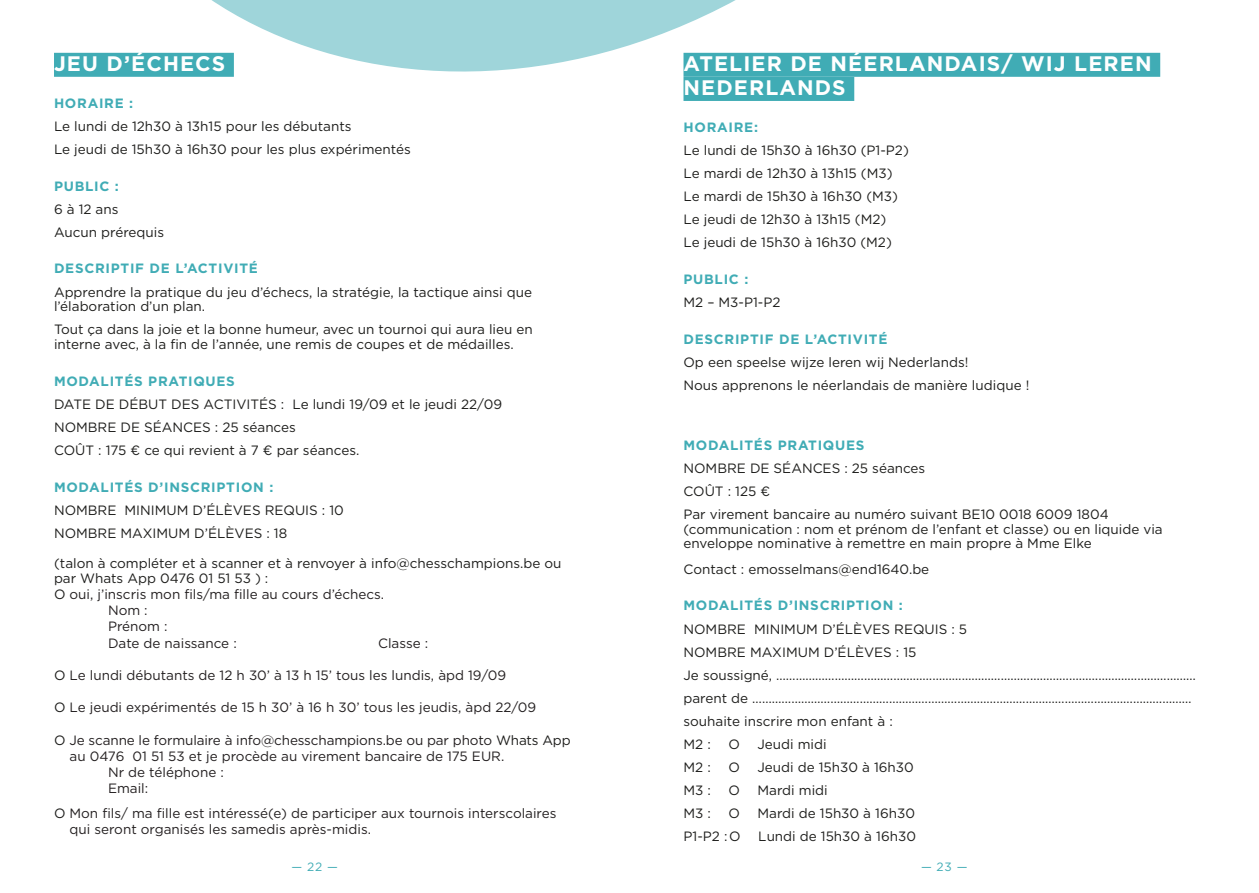
<style>
.page{position:relative;width:1259px;height:893px;background:#fff}
.page>*{position:absolute;margin:0;border:0;box-sizing:border-box;transform-origin:0 0}
.t1{font:700 21px/24.2px "Gotham";letter-spacing:.055em;color:#fff}
.t2{font:13.5px/23.1px "Gotham";color:#1d1d1b}
.t3{font:13.5px/16.2px "Gotham";color:#231f20}
.t4{font:700 13.5px "Gotham";letter-spacing:.055em;color:#40acb5}
.t5{font:12px "Gotham";color:#40acb5}
.s1{color:#1d1d1b}
</style>
<div class="page">
<div style="left:683px;top:53px;width:477px;height:24px;background:#40acb5"></div>
<svg style="left:54px;top:0;width:1096px;height:101px"></svg>
<h1 class="t1" style="left:54px;top:51px;width:173px">JEU D’ÉCHECS</h1>
<p class="t4" style="left:54px;top:94px;width:81px">HORAIRE :</p>
<p class="t2" style="left:54px;top:114px;width:358px">Le lundi de 12h30 à 13h15 pour les débutants<br>Le jeudi de 15h30 à 16h30 pour les plus expérimentés</p>
<p class="t4" style="left:54px;top:177px;width:66px">PUBLIC :</p>
<p class="t2" style="left:54px;top:197px;width:112px">6 à 12 ans<br>Aucun prérequis</p>
<p class="t4" style="left:54px;top:260px;width:205px">DESCRIPTIF DE L’ACTIVITÉ</p>
<p class="t2" style="left:54px;top:284px;width:479px;line-height:14.5px">Apprendre la pratique du jeu d’échecs, la stratégie, la tactique ainsi que l’élaboration d’un plan.</p>
<p class="t2" style="left:54px;top:322px;width:480px;line-height:14.5px">Tout ça dans la joie et la bonne humeur, avec un tournoi qui aura lieu en interne avec, à la fin de l’année, une remis de coupes et de médailles.</p>
<p class="t4" style="left:54px;top:372px;width:182px">MODALITÉS PRATIQUES</p>
<p class="t2" style="left:54px;top:392px;width:449px">DATE DE DÉBUT DES ACTIVITÉS : Le lundi 19/09 et le jeudi 22/09<br>NOMBRE DE SÉANCES : 25 séances<br>COÛT : 175 € ce qui revient à 7 € par séances.</p>
<p class="t4" style="left:54px;top:478px;width:221px">MODALITÉS D’INSCRIPTION :</p>
<p class="t2" style="left:54px;top:498px;width:291px">NOMBRE MINIMUM D’ÉLÈVES REQUIS : 10<br>NOMBRE MAXIMUM D’ÉLÈVES : 18</p>
<p class="t2" style="left:54px;top:556px;width:509px;line-height:14.5px">(talon à compléter et à scanner et à renvoyer à info@chesschampions.be ou par Whats App 0476 01 51 53 ) :</p>
<p class="t3" style="left:108px;top:586px;width:278px;text-indent:-54px"><span class="s1">O</span> oui, j’inscris mon fils/ma fille au cours d’échecs.<br>Nom :<br>Prénom :<br>Date de naissance :</p>
<p class="t3" style="left:378px;top:634px;width:52px">Classe :</p>
<p class="t3" style="left:54px;top:667px;width:454px"><span class="s1">O</span> Le lundi débutants de 12 h 30’ à 13 h 15’ tous les lundis, àpd 19/09</p>
<p class="t3" style="left:54px;top:699px;width:484px"><span class="s1">O</span> Le jeudi expérimentés de 15 h 30’ à 16 h 30’ tous les jeudis, àpd 22/09</p>
<p class="t3" style="left:54px;top:732px;width:518px"><span class="s1">O</span> Je scanne le formulaire à info@chesschampions.be ou par photo <span class="s1">Whats App</span></p>
<p class="t3" style="left:70px;top:748px;width:436px">au 0476 01 51 53 et je procède au virement bancaire de 175 EUR.</p>
<p class="t3" style="left:108px;top:764px;width:117px">Nr de téléphone :</p>
<p class="t3" style="left:108px;top:780px;width:42px">Email:</p>
<p class="t3" style="left:70px;top:805px;width:488px;text-indent:-16px"><span class="s1">O</span> Mon fils/ ma fille est intéressé(e) de participer aux tournois interscolaires qui seront organisés les samedis après-midis.</p>
<h1 class="t1" style="left:683px;top:51px;width:470px">ATELIER DE NÉERLANDAIS/ WIJ LEREN<br>NEDERLANDS</h1>
<p class="t4" style="left:683px;top:118px;width:76px">HORAIRE:</p>
<p class="t2" style="left:683px;top:138px;width:227px">Le lundi de 15h30 à 16h30 (P1-P2)<br>Le mardi de 12h30 à 13h15 (M3)<br>Le mardi de 15h30 à 16h30 (M3)<br>Le jeudi de 12h30 à 13h15 (M2)<br>Le jeudi de 15h30 à 16h30 (M2)</p>
<p class="t4" style="left:683px;top:270px;width:66px">PUBLIC :</p>
<p class="t2" style="left:683px;top:290px;width:98px">M2 – M3-P1-P2</p>
<p class="t4" style="left:683px;top:330px;width:205px">DESCRIPTIF DE L’ACTIVITÉ</p>
<p class="t2" style="left:683px;top:350px;width:347px">Op een speelse wijze leren wij Nederlands!<br>Nous apprenons le néerlandais de manière ludique !</p>
<p class="t4" style="left:683px;top:436px;width:182px">MODALITÉS PRATIQUES</p>
<p class="t2" style="left:683px;top:456px;width:427px">NOMBRE DE SÉANCES : 25 séances<br>COÛT : 125 €<br>Par virement bancaire au numéro suivant BE10 0018 6009 1804</p>
<p class="t2" style="left:683px;top:521px;width:481px;line-height:14.5px">(communication : nom et prénom de l’enfant et classe) ou en liquide via enveloppe nominative à remettre en main propre à Mme Elke</p>
<p class="t2" style="left:683px;top:557px;width:247px">Contact : emosselmans@end1640.be</p>
<p class="t4" style="left:683px;top:597px;width:221px">MODALITÉS D’INSCRIPTION :</p>
<p class="t2" style="left:683px;top:617px;width:514px">NOMBRE MINIMUM D’ÉLÈVES REQUIS : 5<br>NOMBRE MAXIMUM D’ÉLÈVES : 15<br>Je soussigné, ………………………………………………………………………………………………………………… parent de ……………………………………………………………………………………………………………………… souhaite inscrire mon enfant à :<br>M2 :</p>
<p class="t2" style="left:728px;top:732px;width:13px">O</p>
<p class="t2" style="left:757px;top:732px;width:71px">Jeudi midi</p>
<p class="t2" style="left:683px;top:755px;width:29px">M2 :</p>
<p class="t2" style="left:728px;top:755px;width:13px">O</p>
<p class="t2" style="left:757px;top:755px;width:158px">Jeudi de 15h30 à 16h30</p>
<p class="t2" style="left:683px;top:778px;width:29px">M3 :</p>
<p class="t2" style="left:728px;top:778px;width:13px">O</p>
<p class="t2" style="left:757px;top:778px;width:72px">Mardi midi</p>
<p class="t2" style="left:683px;top:801px;width:29px">M3 :</p>
<p class="t2" style="left:728px;top:801px;width:13px">O</p>
<p class="t2" style="left:757px;top:801px;width:159px">Mardi de 15h30 à 16h30</p>
<p class="t2" style="left:683px;top:824px;width:59px">P1-P2 : O</p>
<p class="t2" style="left:758px;top:824px;width:159px">Lundi de 15h30 à 16h30</p>
<p class="t5" style="left:291px;top:859px;width:48px">— 22 —</p>
<p class="t5" style="left:921px;top:859px;width:48px">— 23 —</p>
</div>
